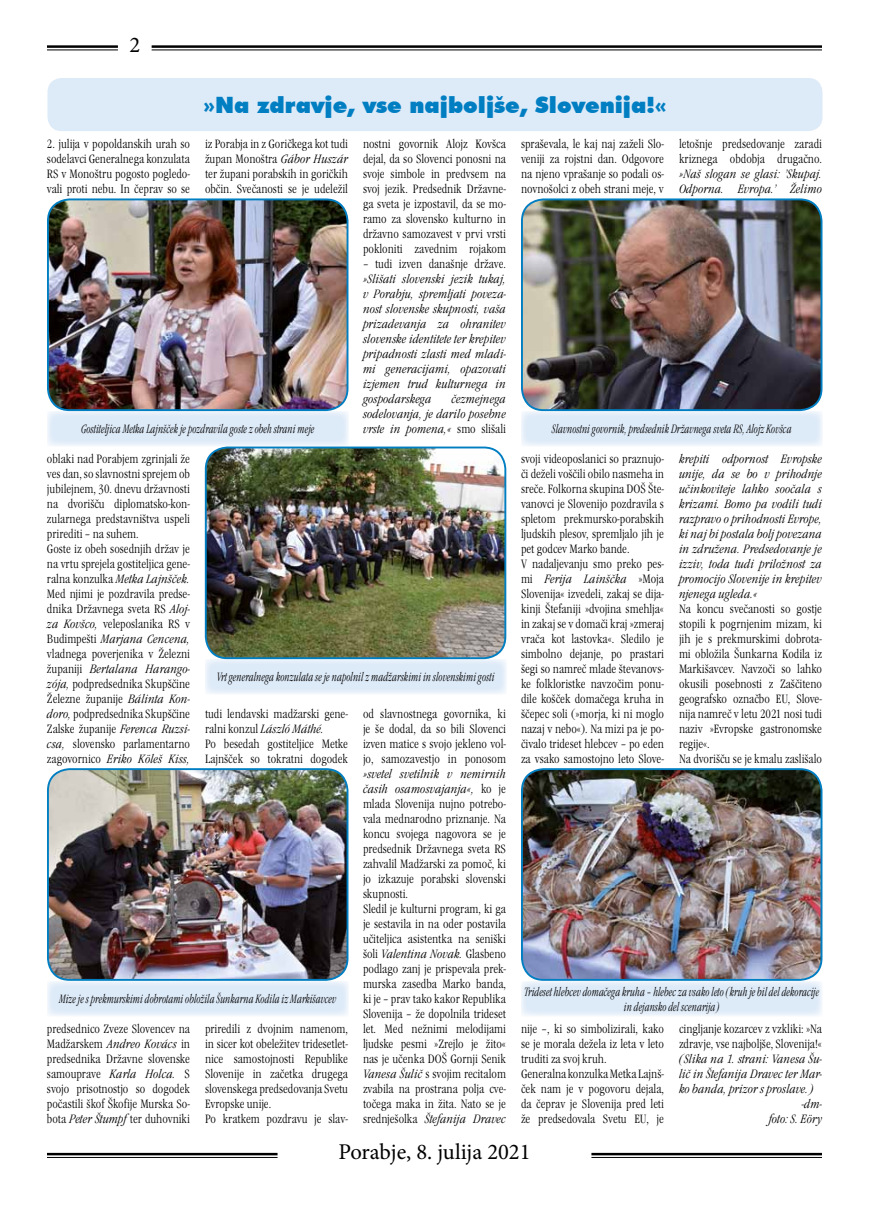
<style>
.page{position:relative;width:869px;height:1205px;background:#fff}
.page>*{position:absolute;margin:0;border:0;box-sizing:border-box;transform-origin:0 0}
.t1{font:900 22.5px "Futura BT";color:#007ec2}
.t2{font:22.5px "Minion Pro";color:#000}
.t3{font:12.5px/15px "Garamond Itc TEE Ligh Cond";color:#000;text-align:justify}
.t4{font:12.5px/15px "Garamond Itc TEE Ligh Cond Ital";color:#000;text-align:justify}
.t5{font:12.5px/15px "Garamond Itc TEE Ligh Cond Ital";color:#000;text-align:center;scale:.78 1}
.s1{font-family:"Garamond Itc TEE Ligh Cond Ital"}
.s2{font-family:"Garamond Itc TEE Ligh Cond"}
</style>
<div class="page">
<hr style="left:47px;top:45px;width:71px;height:3px;background:#000">
<hr style="left:47px;top:50px;width:71px;height:1px;background:#000">
<hr style="left:151px;top:45px;width:670px;height:3px;background:#000">
<hr style="left:151px;top:50px;width:670px;height:1px;background:#000">
<hr style="left:47px;top:1153px;width:230px;height:2px;background:#000">
<hr style="left:47px;top:1157px;width:230px;height:1px;background:#000">
<hr style="left:591px;top:1153px;width:230px;height:2px;background:#000">
<hr style="left:591px;top:1157px;width:230px;height:1px;background:#000">
<div style="left:47px;top:78px;width:775px;height:53px;background:#ddeaf8;border-radius:14px"></div>
<img style="left:48px;top:769px;width:299px;height:211px">
<div style="left:47px;top:768px;width:301px;height:213px;border:2px solid #007ec2;border-radius:22px"></div>
<div style="left:47px;top:981px;width:301px;height:35px;background:#ddeaf8"></div>
<img style="left:523px;top:769px;width:298px;height:211px">
<div style="left:520px;top:768px;width:302px;height:213px;border:2px solid #007ec2;border-radius:22px"></div>
<div style="left:520px;top:981px;width:302px;height:35px;background:#ddeaf8"></div>
<img style="left:48px;top:199px;width:299px;height:211px">
<div style="left:47px;top:198px;width:301px;height:213px;border:2px solid #007ec2;border-radius:22px"></div>
<div style="left:47px;top:411px;width:301px;height:35px;background:#ddeaf8"></div>
<img style="left:523px;top:199px;width:298px;height:211px">
<div style="left:520px;top:198px;width:302px;height:213px;border:2px solid #007ec2;border-radius:22px"></div>
<div style="left:520px;top:411px;width:302px;height:35px;background:#ddeaf8"></div>
<img style="left:206px;top:447px;width:299px;height:211px">
<div style="left:205px;top:446px;width:301px;height:213px;border:2px solid #007ec2;border-radius:22px"></div>
<div style="left:205px;top:659px;width:301px;height:35px;background:#ddeaf8"></div>
<h1 class="t2" style="left:129px;top:30px;width:12px">2</h1>
<h1 class="t1" style="left:203px;top:92px;width:464px">»Na zdravje, vse najboljše, Slovenija!«</h1>
<p class="t3" style="left:205px;top:136px;width:144px">iz Porabja in z Goričkega kot tudi župan Monoštra <span class="s1">Gábor Huszár </span>ter župani porabskih in goričkih občin. Svečanosti se je udeležil</p>
<p class="t3" style="left:520px;top:136px;width:144px">spraševala, le kaj naj zaželi Slo&shy;veniji za rojstni dan. Odgovore na njeno vprašanje so podali os&shy;novnošolci z obeh strani meje, v</p>
<p class="t3" style="left:678px;top:136px;width:144px">letošnje predsedovanje zaradi kriznega obdobja drugačno.</p>
<p class="t4" style="left:678px;top:166px;width:144px">»Naš slogan se glasi: ’Skupaj.<br>Odporna. Evropa.’ Želimo</p>
<p class="t3" style="left:363px;top:136px;width:144px">nostni govornik Alojz Kovšca dejal, da so Slovenci ponosni na svoje simbole in predvsem na svoj jezik. Predsednik Državne&shy;ga sveta je izpostavil, da se mo&shy;ramo za slovensko kulturno in državno samozavest v prvi vrsti pokloniti zavednim rojakom</p>
<p class="t3" style="left:363px;top:256px;width:144px">– tudi izven današnje države.</p>
<p class="t4" style="left:363px;top:271px;width:145px">»Slišati slovenski jezik tukaj, v Porabju, spremljati poveza&shy;nost slovenske skupnosti, vaša prizadevanja za ohranitev slovenske identitete ter krepitev pripadnosti zlasti med mladi&shy;mi generacijami, opazovati izjemen trud kulturnega in gospodarskega</p>
<p class="t3" style="left:47px;top:136px;width:144px">2. julija v popoldanskih urah so sodelavci Generalnega konzulata RS v Monoštru pogosto pogledo&shy;vali proti nebu. In čeprav so se</p>
<p class="t4" style="left:363px;top:391px;width:144px;text-indent:88px">čezmejnega sodelovanja, je darilo posebne vrste in pomena,« <span class="s2">smo slišali</span></p>
<p class="t5" style="left:81px;top:422px;width:301px">Gostiteljica Metka Lajnšček je pozdravila goste z obeh strani meje</p>
<p class="t5" style="left:551px;top:422px;width:309px">Slavnostni govornik, predsednik Državnega sveta RS, Alojz Kovšca</p>
<p class="t3" style="left:47px;top:451px;width:144px;text-align:left">oblaki nad Porabjem zgrinjali že ves dan, so slavnostni sprejem ob jubilejnem, 30. dnevu državnosti na dvorišču diplomatsko-kon&shy;zularnega predstavništva uspeli prirediti – na suhem.<br>Goste iz obeh sosednjih držav je na vrtu sprejela gostiteljica gene-</p>
<p class="t4" style="left:47px;top:571px;width:144px"><span class="s2">ralna konzulka</span> Metka Lajnšček.</p>
<p class="t3" style="left:47px;top:586px;width:145px">Med njimi je pozdravila predse&shy;dnika Državnega sveta RS <span class="s1">Aloj&shy;za Kovšco,</span> veleposlanika RS v</p>
<p class="t4" style="left:47px;top:631px;width:144px"><span class="s2">Budimpešti</span> Marjana Cencena,</p>
<p class="t3" style="left:47px;top:646px;width:144px">vladnega poverjenika v Železni</p>
<p class="t4" style="left:47px;top:661px;width:145px"><span class="s2">županiji</span> Bertalana Harango-</p>
<p class="t3" style="left:47px;top:676px;width:145px"><span class="s1">zója,</span> podpredsednika Skupščine Železne županije <span class="s1">Bálinta Kon&shy;doro,</span> podpredsednika Skupščine Zalske županije <span class="s1">Ferenca Ruzsi&shy;csa,</span> slovensko parlamentarno</p>
<p class="t4" style="left:47px;top:751px;width:144px"><span class="s2">zagovornico</span> Eriko Köleš Kiss,</p>
<p class="t3" style="left:520px;top:451px;width:144px;text-align:left">svoji videoposlanici so praznujo&shy;či deželi voščili obilo nasmeha in sreče. Folkorna skupina DOŠ Šte&shy;vanovci je Slovenijo pozdravila s spletom prekmursko-porabskih ljudskih plesov, spremljalo jih je pet godcev Marko bande.<br>V nadaljevanju smo preko pes-</p>
<p class="t4" style="left:520px;top:571px;width:144px"><span class="s2">mi</span> Ferija Lainščka <span class="s2">»Moja</span></p>
<p class="t3" style="left:520px;top:586px;width:144px">Slovenija« izvedeli, zakaj se dija&shy;kinji Štefaniji »dvojina smehlja« in zakaj se v domači kraj »zmeraj vrača kot lastovka«. Sledilo je simbolno dejanje, po prastari šegi so namreč mlade števanovs&shy;ke folkloristke navzočim ponu&shy;dile košček domačega kruha in ščepec soli (»morja, ki ni moglo nazaj v nebo«). Na mizi pa je po&shy;čivalo trideset hlebcev – po eden za vsako samostojno leto Slove-</p>
<p class="t4" style="left:678px;top:451px;width:144px">krepiti odpornost Evropske unije, da se bo v prihodnje učinkoviteje lahko soočala s krizami. Bomo pa vodili tudi razpravo o prihodnosti Evrope, ki naj bi postala bolj povezana in združena. Predsedovanje je izziv, toda tudi priložnost za promocijo Slovenije in krepitev njenega ugleda.«</p>
<p class="t3" style="left:678px;top:601px;width:144px;text-align:left">Na koncu svečanosti so gostje stopili k pogrnjenim mizam, ki jih je s prekmurskimi dobrota&shy;mi obložila Šunkarna Kodila iz<br>Markišavcev. Navzoči so lahko okusili posebnosti z Zaščiteno geografsko označbo EU, Slove&shy;nija namreč v letu 2021 nosi tudi naziv »Evropske gastronomske regije«.<br>Na dvorišču se je kmalu zaslišalo</p>
<p class="t5" style="left:216px;top:670px;width:357px">Vrt generalnega konzulata se je napolnil z madžarskimi in slovenskimi gosti</p>
<p class="t3" style="left:363px;top:706px;width:144px">od slavnostnega govornika, ki je še dodal, da so bili Slovenci izven matice s svojo jekleno vol&shy;jo, samozavestjo in ponosom</p>
<p class="t4" style="left:363px;top:766px;width:144px">»svetel svetilnik v nemirnih časih osamosvajanja«, <span class="s2">ko je</span></p>
<p class="t3" style="left:363px;top:796px;width:144px;text-align:left">mlada Slovenija nujno potrebo&shy;vala mednarodno priznanje. Na koncu svojega nagovora se je predsednik Državnega sveta RS zahvalil Madžarski za pomoč, ki jo izkazuje porabski slovenski skupnosti.<br>Sledil je kulturni program, ki ga je sestavila in na oder postavila učiteljica asistentka na seniški</p>
<p class="t4" style="left:363px;top:946px;width:144px"><span class="s2">šoli</span> Valentina Novak. <span class="s2">Glasbeno</span></p>
<p class="t3" style="left:363px;top:961px;width:144px">podlago zanj je prispevala prek&shy;murska zasedba Marko banda, ki je – prav tako kakor Republika Slovenija – že dopolnila trideset let. Med nežnimi melodijami ljudske pesmi »Zrejlo je žito« nas je učenka DOŠ Gornji Senik <span class="s1">Vanesa Šulič</span> s svojim recitalom zvabila na prostrana polja cve&shy;točega maka in žita. Nato se je</p>
<p class="t4" style="left:363px;top:1111px;width:144px"><span class="s2">srednješolka</span> Štefanija Dravec</p>
<p class="t3" style="left:205px;top:706px;width:144px">tudi lendavski madžarski gene-</p>
<p class="t4" style="left:205px;top:721px;width:120px"><span class="s2">ralni konzul</span> László Máthé.</p>
<p class="t3" style="left:205px;top:736px;width:144px">Po besedah gostiteljice Metke<br>Lajnšček so tokratni dogodek</p>
<p class="t5" style="left:59px;top:992px;width:357px">Mize je s prekmurskimi dobrotami obložila Šunkarna Kodila iz Markišavcev</p>
<p class="t5" style="left:524px;top:984px;width:380px">Trideset hlebcev domačega kruha – hlebec za vsako leto (kruh je bil del dekoracije in dejansko del scenarija)</p>
<p class="t3" style="left:520px;top:1021px;width:144px;text-align:left">nije –, ki so simbolizirali, kako se je morala dežela iz leta v leto truditi za svoj kruh.<br>Generalna konzulka Metka Lajnš&shy;ček nam je v pogovoru dejala, da čeprav je Slovenija pred leti že predsedovala Svetu EU, je</p>
<p class="t3" style="left:678px;top:1021px;width:144px">cingljanje kozarcev z vzkliki: »Na zdravje, vse najboljše, Slovenija!«</p>
<p class="t4" style="left:678px;top:1051px;width:145px">(Slika na 1. strani: Vanesa Šu-</p>
<p class="t4" style="left:678px;top:1066px;width:145px">lič in Štefanija Dravec ter Mar-</p>
<p class="t4" style="left:678px;top:1081px;width:136px">ko banda, prizor s proslave.)</p>
<p class="t4" style="left:801px;top:1096px;width:22px">-dm-</p>
<p class="t4" style="left:768px;top:1111px;width:55px">foto: S. Eöry</p>
<p class="t3" style="left:205px;top:1021px;width:144px;text-align:left">priredili z dvojnim namenom, in sicer kot obeležitev tridesetlet&shy;nice samostojnosti Republike<br>Slovenije in začetka drugega slovenskega predsedovanja Svetu<br>Evropske unije.<br>Po kratkem pozdravu je slav-</p>
<p class="t3" style="left:47px;top:1021px;width:144px">predsednico Zveze Slovencev na Madžarskem <span class="s1">Andreo Kovács</span> in predsednika Državne slovenske samouprave <span class="s1">Karla Holca.</span> S svojo prisotnostjo so dogodek počastili škof Škofije Murska So&shy;bota <span class="s1">Peter Štumpf</span> ter duhovniki</p>
<h1 class="t2" style="left:338px;top:1137px;width:194px">Porabje, 8. julija 2021</h1>
</div>
